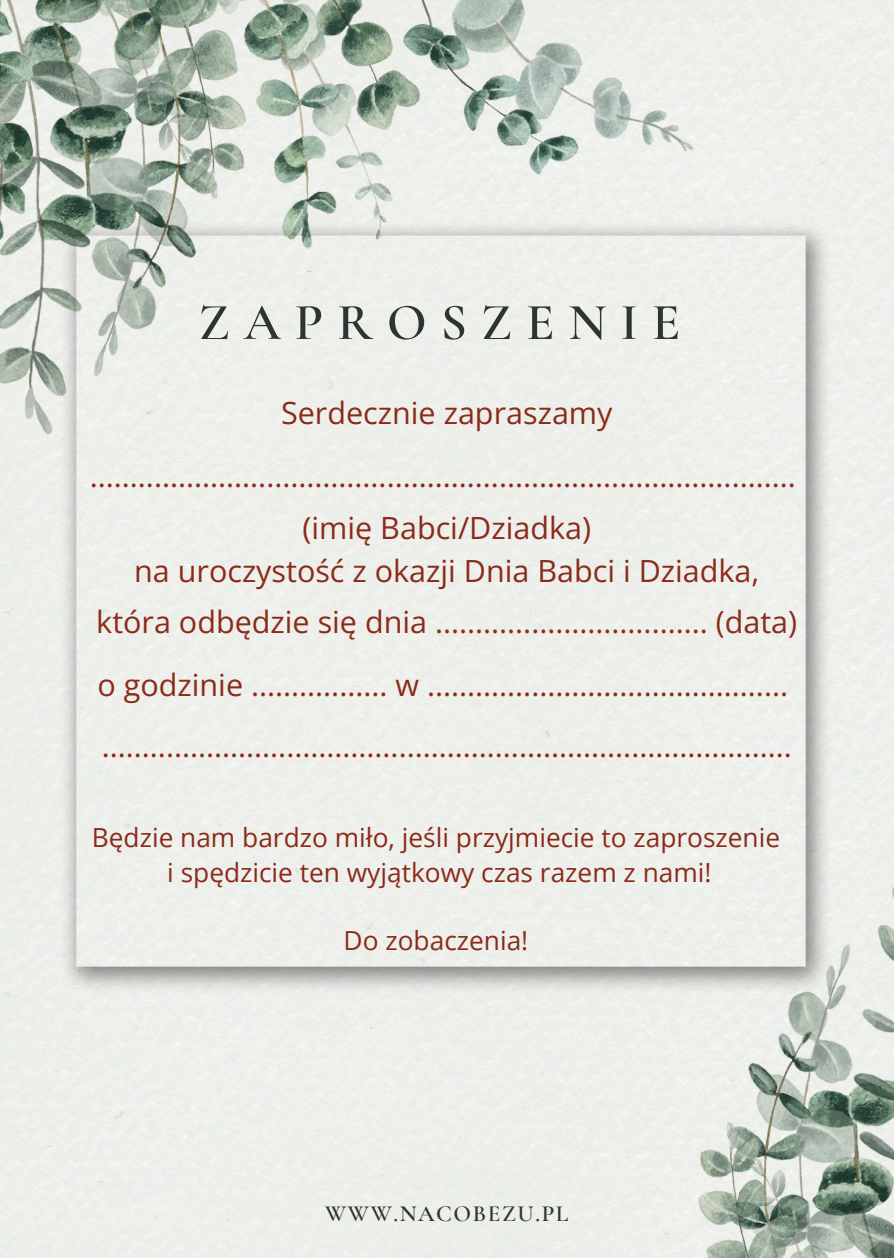
<style>
.page{position:relative;width:894px;height:1258px;background:#fff}
.page>*{position:absolute;margin:0;border:0;box-sizing:border-box;transform-origin:0 0}
.t1{font:600 52.2px "Cormorant Garamond";letter-spacing:.265em;color:#2d3530}
.t2{font:30.6px/61.8px "Open Sans";color:#8b2b1a;text-align:center}
.t3{font:26.4px/35.1px "Open Sans";color:#8b2b1a;text-align:center}
.t4{font:600 23.1px "Cormorant Garamond";letter-spacing:.065em;color:#2d3530}
</style>
<div class="page">
<img style="left:0;top:0;width:693px;height:447px">
<img style="left:59px;top:221px;width:774px;height:774px">
<img style="left:690px;top:873px;width:203px;height:385px">
<h1 class="t1" style="left:198px;top:290px;width:483px">ZAPROSZENIE</h1>
<p class="t2" style="left:90px;top:381px;width:707px;line-height:63px">Serdecznie zapraszamy ........................................................................................</p>
<p class="t2" style="left:134px;top:506px;width:626px;line-height:42.6px">(imię Babci/Dziadka)<br>na uroczystość z okazji Dnia Babci i Dziadka,</p>
<p class="t2" style="left:96px;top:590px;width:702px;text-align:left">która odbędzie się dnia .................................. (data) o godzinie ................. w ............................................. ......................................................................................</p>
<p class="t3" style="left:92px;top:819px;width:689px">Będzie nam bardzo miło, jeśli przyjmiecie to zaproszenie i spędzicie ten wyjątkowy czas razem z nami!</p>
<p class="t3" style="left:343px;top:922px;width:186px">Do zobaczenia!</p>
<p class="t4" style="left:325px;top:1199px;width:245px">WWW.NACOBEZU.PL</p>
</div>
